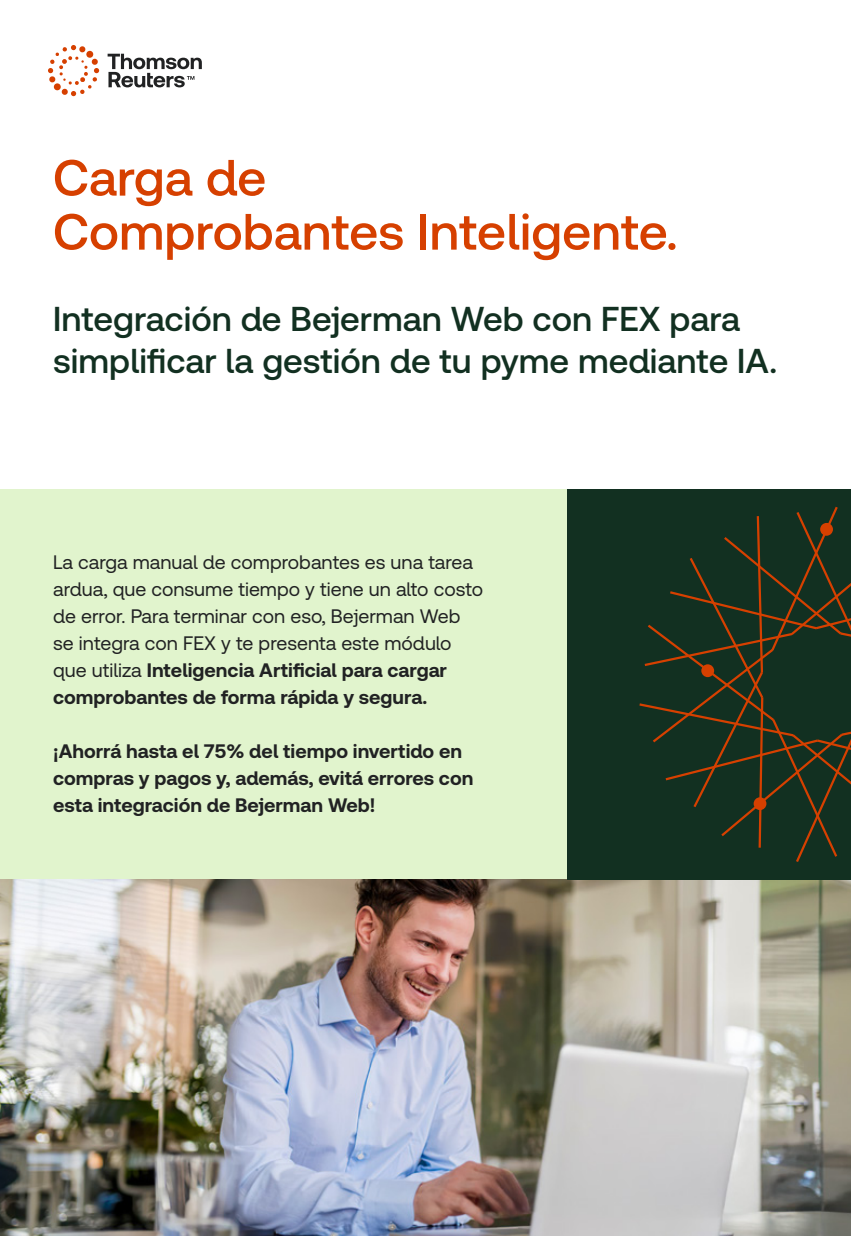
<style>
.page{position:relative;width:851px;height:1236px;background:#fff}
.page>*{position:absolute;margin:0;border:0;box-sizing:border-box;transform-origin:0 0}
.t1{font:500 51px/54px "Clario";color:#d64000}
.t2{font:500 34.5px/42px "Clario";color:#123021}
.t3{font:19.5px/27px "Clario";color:#212223}
.t4{font:700 19.5px/27px "Clario";color:#212223}
.s1{font-weight:700}
</style>
<div class="page">
<div style="left:0;top:489px;width:567px;height:391px;background:#e1f4cd"></div>
<svg style="left:108px;top:54px;width:94px;height:33px"></svg>
<svg style="left:48px;top:45px;width:51px;height:51px"></svg>
<img style="left:0;top:880px;width:850px;height:356px">
<div style="left:567px;top:489px;width:283px;height:391px;background:#123021"></div>
<svg style="left:639px;top:506px;width:211px;height:356px"></svg>
<div style="left:753px;top:797px;width:13px;height:13px;background:#d64000;border-radius:50%"></div>
<div style="left:701px;top:664px;width:13px;height:13px;background:#d64000;border-radius:50%"></div>
<div style="left:820px;top:523px;width:12px;height:13px;background:#d64000;border-radius:50%"></div>
<h1 class="t1" style="left:53px;top:149px;width:626px">Carga de<br>Comprobantes Inteligente.</h1>
<h2 class="t2" style="left:53px;top:297px;width:725px">Integración de Bejerman Web con FEX para simplificar la gestión de tu pyme mediante IA.</h2>
<p class="t3" style="left:53px;top:548px;width:431px">La carga manual de comprobantes es una tarea ardua, que consume tiempo y tiene un alto costo de error. Para terminar con eso, Bejerman Web se integra con FEX y te presenta este módulo que utiliza <span class="s1">Inteligencia Artificial para cargar comprobantes de forma rápida y segura.</span></p>
<p class="t4" style="left:53px;top:737px;width:421px">¡Ahorrá hasta el 75% del tiempo invertido en compras y pagos y, además, evitá errores con esta integración de Bejerman Web!</p>
</div>
